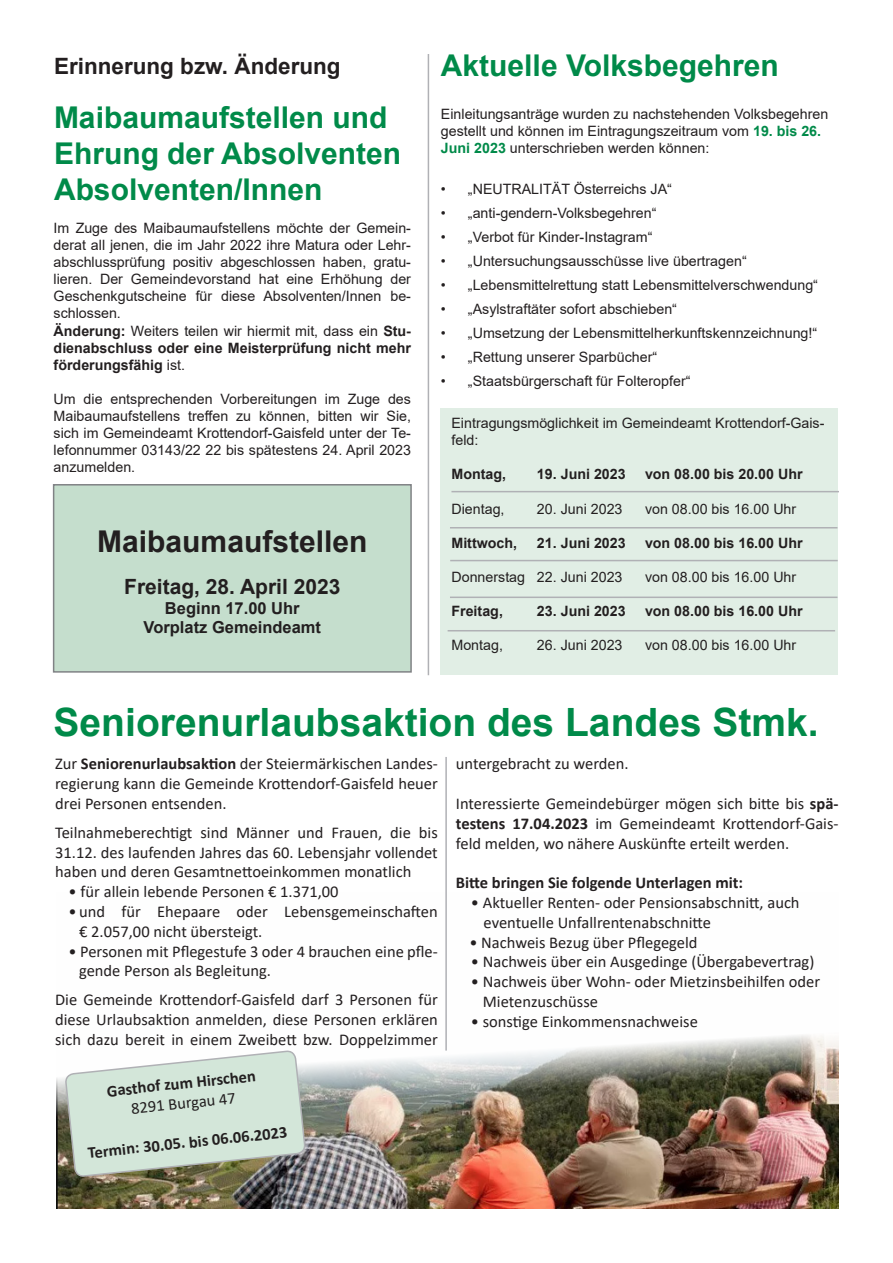
<style>
.page{position:relative;width:893px;height:1263px;background:#fff}
.page>*{position:absolute;margin:0;border:0;box-sizing:border-box;transform-origin:0 0}
.t1{font:700 39px "Arial";color:#008a49}
.Headline{font:700 30px/36px "Arial";color:#008a49}
.t2{font:700 30px "Arial";color:#231f20}
.t3{font:700 22.5px "Arial";color:#231f20}
.t4{font:700 21px "Arial";color:#231f20}
.t5{font:16.5px/19.8px "Calibri";color:#231f20;text-align:justify}
.t6{font:700 16.5px "Calibri";color:#231f20}
.t7{font:700 16.5px "Arial";color:#231f20}
.t8{font:14.25px/17.1px "Arial";color:#231f20;text-align:justify}
.t9{font:700 14.25px/17.1px "Arial";color:#231f20;text-align:justify}
.s1{font-weight:400}
.s2{font-weight:700;color:#008a49}
.s3{font-weight:700}
</style>
<div class="page">
<div style="left:53px;top:484px;width:359px;height:189px;background:#c5decd;border:2px solid #808285"></div>
<hr style="left:445px;top:757px;width:2px;height:293px;background:#b0b1b5">
<img style="left:57px;top:892px;width:782px;height:317px">
<svg style="left:65px;top:1030px;width:240px;height:167px"></svg>
<div style="left:441px;top:408px;width:397px;height:267px;background:#e1eee5"></div>
<hr style="left:451px;top:491px;width:388px;height:1px;background:#b0b1b5">
<hr style="left:450px;top:527px;width:387px;height:1px;background:#b0b1b5">
<hr style="left:450px;top:560px;width:388px;height:1px;background:#b0b1b5">
<hr style="left:450px;top:596px;width:387px;height:2px;background:#b0b1b5">
<hr style="left:448px;top:630px;width:387px;height:1px;background:#b0b1b5">
<hr style="left:428px;top:54px;width:1px;height:621px;background:#b0b1b5">
<p class="t3" style="left:54px;top:50px;width:288px">Erinnerung bzw. Änderung</p>
<p class="Headline" style="left:54px;top:99px;width:349px">Maibaumaufstellen und<br>Ehrung der Absolventen</p>
<p class="Headline" style="left:54px;top:171px;width:270px">Absolventen/Innen</p>
<p class="t8" style="left:54px;top:219px;width:359px">Im Zuge des Maibaumaufstellens möchte der Gemein&shy;derat all jenen, die im Jahr 2022 ihre Matura oder Lehr&shy;abschlussprüfung positiv abgeschlossen haben, gratu&shy;lieren. Der Gemeindevorstand hat eine Erhöhung der Geschenkgutscheine für diese Absolventen/Innen be&shy;schlossen.</p>
<p class="t9" style="left:54px;top:322px;width:359px">Änderung: <span class="s1">Weiters teilen wir hiermit mit, dass ein</span> Stu&shy;dienabschluss oder eine Meisterprüfung nicht mehr förderungsfähig <span class="s1">ist.</span></p>
<p class="t8" style="left:54px;top:390px;width:359px">Um die entsprechenden Vorbereitungen im Zuge des Maibaumaufstellens treffen zu können, bitten wir Sie, sich im Gemeindeamt Krottendorf-Gaisfeld unter der Te&shy;lefonnummer 03143/22 22 bis spätestens 24. April 2023 anzumelden.</p>
<p class="t2" style="left:97px;top:520px;width:272px">Maibaumaufstellen</p>
<p class="t4" style="left:124px;top:572px;width:218px">Freitag, 28. April 2023</p>
<p class="t7" style="left:165px;top:596px;width:136px">Beginn 17.00 Uhr</p>
<p class="t7" style="left:144px;top:616px;width:179px">Vorplatz Gemeindeamt</p>
<p class="Headline" style="left:441px;top:48px;width:339px">Aktuelle Volksbegehren</p>
<p class="t8" style="left:441px;top:105px;width:389px;text-align:left">Einleitungsanträge wurden zu nachstehenden Volksbegehren gestellt und können im Eintragungszeitraum vom <span class="s2">19. bis 26.<br>Juni 2023</span> unterschrieben werden können:</p>
<p class="t8" style="left:441px;top:180px;width:233px">• „NEUTRALITÄT Österreichs JA“</p>
<p class="t8" style="left:441px;top:204px;width:217px">• „anti-gendern-Volksbegehren“</p>
<p class="t8" style="left:441px;top:228px;width:213px">• „Verbot für Kinder-Instagram“</p>
<p class="t8" style="left:441px;top:252px;width:307px">• „Untersuchungsausschüsse live übertragen“</p>
<p class="t8" style="left:441px;top:276px;width:379px">• „Lebensmittelrettung statt Lebensmittelverschwendung“</p>
<p class="t8" style="left:441px;top:300px;width:238px">• „Asylstraftäter sofort abschieben“</p>
<p class="t8" style="left:441px;top:324px;width:378px">• „Umsetzung der Lebensmittelherkunftskennzeichnung!“</p>
<p class="t8" style="left:441px;top:348px;width:218px">• „Rettung unserer Sparbücher“</p>
<p class="t8" style="left:441px;top:372px;width:251px">• „Staatsbürgerschaft für Folteropfer“</p>
<p class="t8" style="left:451px;top:414px;width:375px">Eintragungsmöglichkeit im Gemeindeamt Krottendorf-Gais&shy;feld:</p>
<p class="t9" style="left:451px;top:466px;width:56px">Montag,</p>
<p class="t9" style="left:537px;top:466px;width:90px">19. Juni 2023</p>
<p class="t9" style="left:645px;top:466px;width:159px">von 08.00 bis 20.00 Uhr</p>
<p class="t8" style="left:451px;top:500px;width:55px">Dientag,</p>
<p class="t8" style="left:537px;top:500px;width:87px">20. Juni 2023</p>
<p class="t8" style="left:645px;top:500px;width:153px">von 08.00 bis 16.00 Uhr</p>
<p class="t9" style="left:451px;top:534px;width:67px">Mittwoch,</p>
<p class="t9" style="left:537px;top:534px;width:90px">21. Juni 2023</p>
<p class="t9" style="left:645px;top:534px;width:159px">von 08.00 bis 16.00 Uhr</p>
<p class="t8" style="left:451px;top:568px;width:173px">Donnerstag 22. Juni 2023</p>
<p class="t8" style="left:645px;top:568px;width:153px">von 08.00 bis 16.00 Uhr</p>
<p class="t9" style="left:451px;top:603px;width:53px">Freitag,</p>
<p class="t9" style="left:537px;top:603px;width:90px">23. Juni 2023</p>
<p class="t9" style="left:645px;top:603px;width:159px">von 08.00 bis 16.00 Uhr</p>
<p class="t8" style="left:451px;top:637px;width:53px">Montag,</p>
<p class="t8" style="left:537px;top:637px;width:87px">26. Juni 2023</p>
<p class="t8" style="left:645px;top:637px;width:153px">von 08.00 bis 16.00 Uhr</p>
<p class="t1" style="left:54px;top:695px;width:767px">Seniorenurlaubsaktion des Landes Stmk.</p>
<p class="t5" style="left:55px;top:753px;width:384px">Zur <span class="s3">Seniorenurlaubsaktion</span> der Steiermärkischen Landes&shy;regierung kann die Gemeinde Krottendorf-Gaisfeld heuer drei Personen entsenden.</p>
<p class="t5" style="left:55px;top:822px;width:384px">Teilnahmeberechtigt sind Männer und Frauen, die bis 31.12. des laufenden Jahres das 60. Lebensjahr vollendet haben und deren Gesamtnettoeinkommen monatlich</p>
<p class="t5" style="left:69px;top:881px;width:272px">• für allein lebende Personen € 1.371,00</p>
<p class="t5" style="left:79px;top:901px;width:360px;text-indent:-10px">• und für Ehepaare oder Lebensgemeinschaften € 2.057,00 nicht übersteigt.</p>
<p class="t5" style="left:79px;top:941px;width:360px;text-indent:-10px">• Personen mit Pflegestufe 3 oder 4 brauchen eine pfle&shy;gende Person als Begleitung.</p>
<p class="t5" style="left:55px;top:989px;width:384px">Die Gemeinde Krottendorf-Gaisfeld darf 3 Personen für diese Urlaubsaktion anmelden, diese Personen erklären sich dazu bereit in einem Zweibett bzw. Doppelzimmer</p>
<p class="t6" style="left:106px;top:1079px;width:151px;rotate:-6deg">Gasthof zum Hirschen</p>
<p class="t5" style="left:130px;top:1098px;width:106px;rotate:-6deg">8291 Burgau 47</p>
<p class="t6" style="left:87px;top:1141px;width:202px;rotate:-6deg">Termin: 30.05. bis 06.06.2023</p>
<p class="t5" style="left:456px;top:753px;width:174px">untergebracht zu werden.</p>
<p class="t5" style="left:456px;top:793px;width:384px">Interessierte Gemeindebürger mögen sich bitte bis <span class="s3">spä&shy;testens 17.04.2023</span> im Gemeindeamt Krottendorf-Gais&shy;feld melden, wo nähere Auskünfte erteilt werden.</p>
<p class="t6" style="left:456px;top:871px;width:289px">Bitte bringen Sie folgende Unterlagen mit:</p>
<p class="t5" style="left:484px;top:892px;width:318px;text-indent:-13px">• Aktueller Renten- oder Pensionsabschnitt, auch eventuelle Unfallrentenabschnitte</p>
<p class="t5" style="left:469px;top:932px;width:230px">• Nachweis Bezug über Pflegegeld</p>
<p class="t5" style="left:471px;top:951px;width:345px">• Nachweis über ein Ausgedinge (Übergabevertrag)</p>
<p class="t5" style="left:483px;top:971px;width:339px;text-indent:-12px">• Nachweis über Wohn- oder Mietzinsbeihilfen oder<br>Mietenzuschüsse</p>
<p class="t5" style="left:471px;top:1011px;width:229px">• sonstige Einkommensnachweise</p>
</div>
